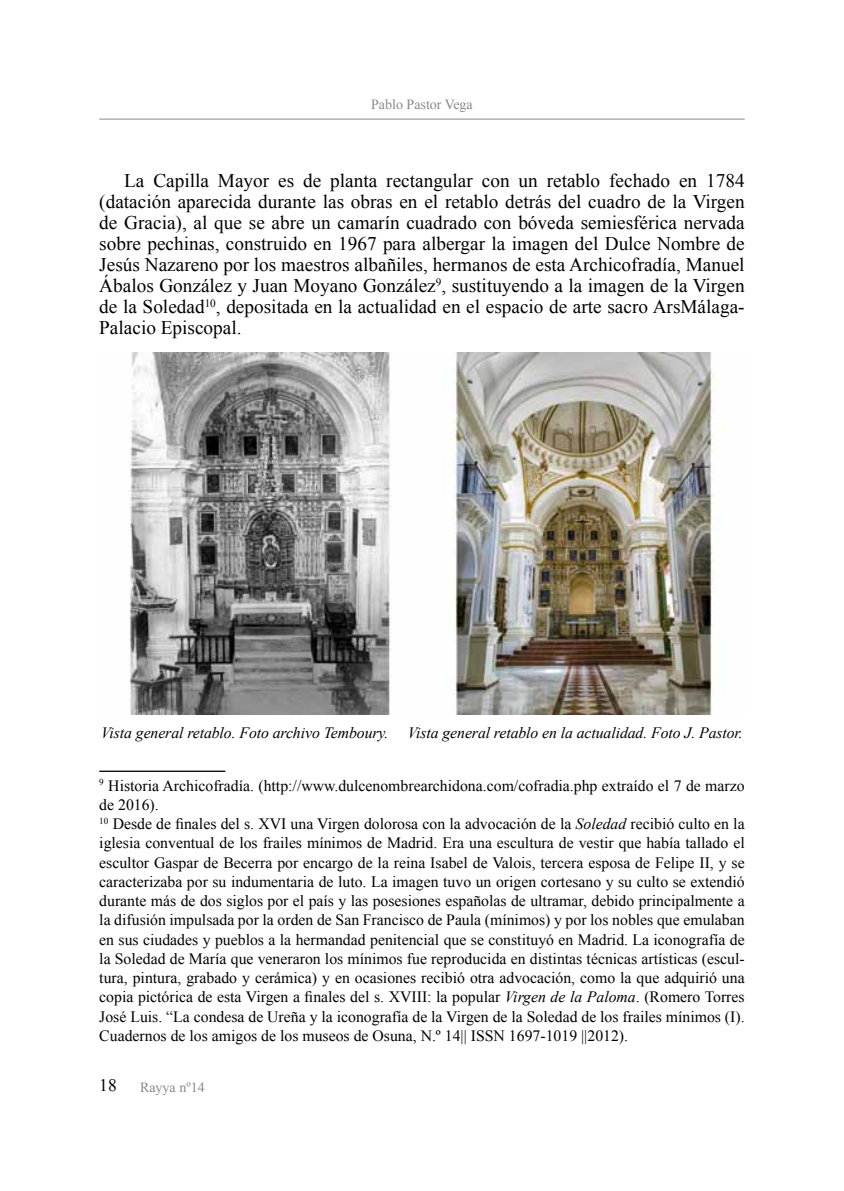
<style>
.page{position:relative;width:844px;height:1191px;background:#fff}
.page>*{position:absolute;margin:0;border:0;box-sizing:border-box;transform-origin:0 0}
.t1{font:19.25px/21px "Times New Roman";color:#000;text-align:justify}
.t2{font:17.5px "Times New Roman";color:#000}
.t3{font:15.75px/19.2px "Times New Roman";color:#000}
.t4{font:italic 15.75px "Times New Roman";letter-spacing:-.005em;color:#000}
.t5{font:14px "Times New Roman";color:#87888a}
.s1{font-style:italic}
</style>
<div class="page">
<hr style="left:99px;top:119px;width:645px;height:1px;background:#87888a">
<hr style="left:99px;top:770px;width:126px;height:2px;background:#000">
<img style="left:129px;top:352px;width:595px;height:362px">
<p class="t5" style="left:371px;top:95px;width:103px">Pablo Pastor Vega</p>
<p class="t1" style="left:99px;top:170px;width:646px;text-indent:25px">La Capilla Mayor es de planta rectangular con un retablo fechado en 1784 (datación aparecida durante las obras en el retablo detrás del cuadro de la Virgen de Gracia), al que se abre un camarín cuadrado con bóveda semiesférica nervada sobre pechinas, construido en 1967 para albergar la imagen del Dulce Nombre de Jesús Nazareno por los maestros albañiles, hermanos de esta Archicofradía, Manuel Ábalos González y Juan Moyano González<sup>9</sup>, sustituyendo a la imagen de la Virgen de la Soledad<sup>10</sup>, depositada en la actualidad en el espacio de arte sacro ArsMálaga-Palacio Episcopal.</p>
<p class="t4" style="left:101px;top:722px;width:643px">Vista general retablo. Foto archivo Temboury. Vista general retablo en la actualidad. Foto J. Pastor.</p>
<p class="t3" style="left:99px;top:775px;width:646px"><sup>9</sup> Historia Archicofradía. (http://www.dulcenombrearchidona.com/cofradia.php extraído el 7 de marzo de 2016).<br><sup>10</sup> Desde de finales del s. XVI una Virgen dolorosa con la advocación de la <span class="s1">Soledad</span> recibió culto en la iglesia conventual de los frailes mínimos de Madrid. Era una escultura de vestir que había tallado el escultor Gaspar de Becerra por encargo de la reina Isabel de Valois, tercera esposa de Felipe II, y se caracterizaba por su indumentaria de luto. La imagen tuvo un origen cortesano y su culto se extendió durante más de dos siglos por el país y las posesiones españolas de ultramar, debido principalmente a la difusión impulsada por la orden de San Francisco de Paula (mínimos) y por los nobles que emulaban en sus ciudades y pueblos a la hermandad penitencial que se constituyó en Madrid. La iconografía de la Soledad de María que veneraron los mínimos fue reproducida en distintas técnicas artísticas (escul&shy;tura, pintura, grabado y cerámica) y en ocasiones recibió otra advocación, como la que adquirió una copia pictórica de esta Virgen a finales del s. XVIII: la popular <span class="s1">Virgen de la Paloma</span>. (Romero Torres José Luis. “La condesa de Ureña y la iconografía de la Virgen de la Soledad de los frailes mínimos (I).<br>Cuadernos de los amigos de los museos de Osuna, N.º 14|| ISSN 1697-1019 ||2012).</p>
<p class="t2" style="left:99px;top:1073px;width:19px">18</p>
<p class="t5" style="left:140px;top:1077px;width:66px">Rayya nº14</p>
</div>
